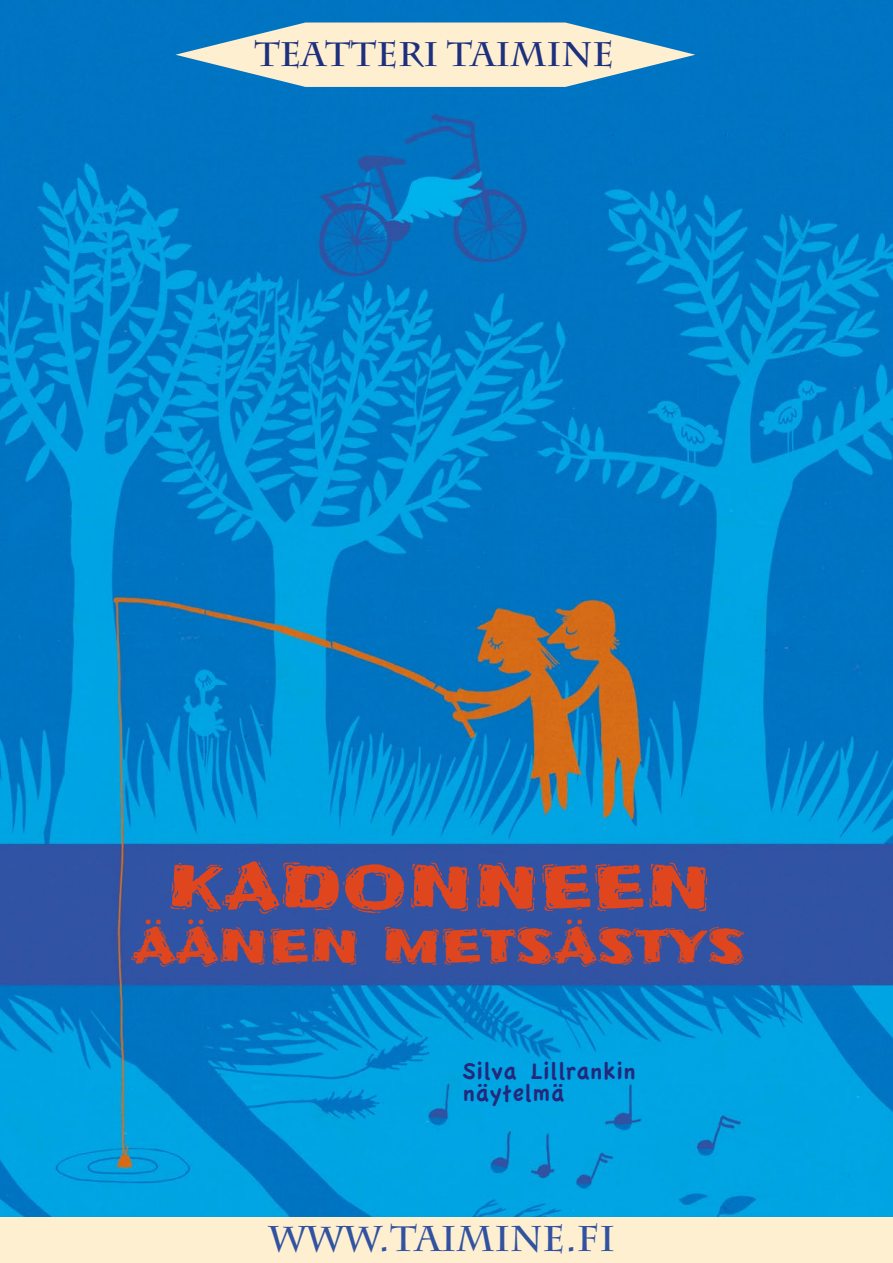
<style>
.page{position:relative;width:893px;height:1263px;background:#fff}
.page>*{position:absolute;margin:0;border:0;box-sizing:border-box;transform-origin:0 0}
.t1{font:58.35px "Frijole";color:#df461d}
.t2{font:44.85px "Frijole";color:#df461d}
.t3{font:700 35.7px "Charlemagne Std";color:#3152a0}
.t4{font:700 34.05px "Charlemagne Std";color:#1c307e}
.t5{font:25.5px/22.4px "Apple Casual";color:#24287b}
</style>
<div class="page">
<img style="left:0;top:0;width:893px;height:1218px">
<div style="left:0;top:1218px;width:893px;height:45px;background:#ffefd1"></div>
<svg style="left:175px;top:23px;width:520px;height:64px;background:#bfd0cd"></svg>
<h3 class="t4" style="left:255px;top:35px;width:361px">TEATTERI TAIMINE</h3>
<h1 class="t1" style="left:168px;top:846px;width:546px">KADONNEEN</h1>
<h2 class="t2" style="left:132px;top:915px;width:614px">ÄÄNEN METSÄSTYS</h2>
<p class="t5" style="left:462px;top:1060px;width:175px">Silva Lillrankin näytelmä</p>
<h3 class="t3" style="left:269px;top:1218px;width:348px">WWW.TAIMINE.FI</h3>
</div>
